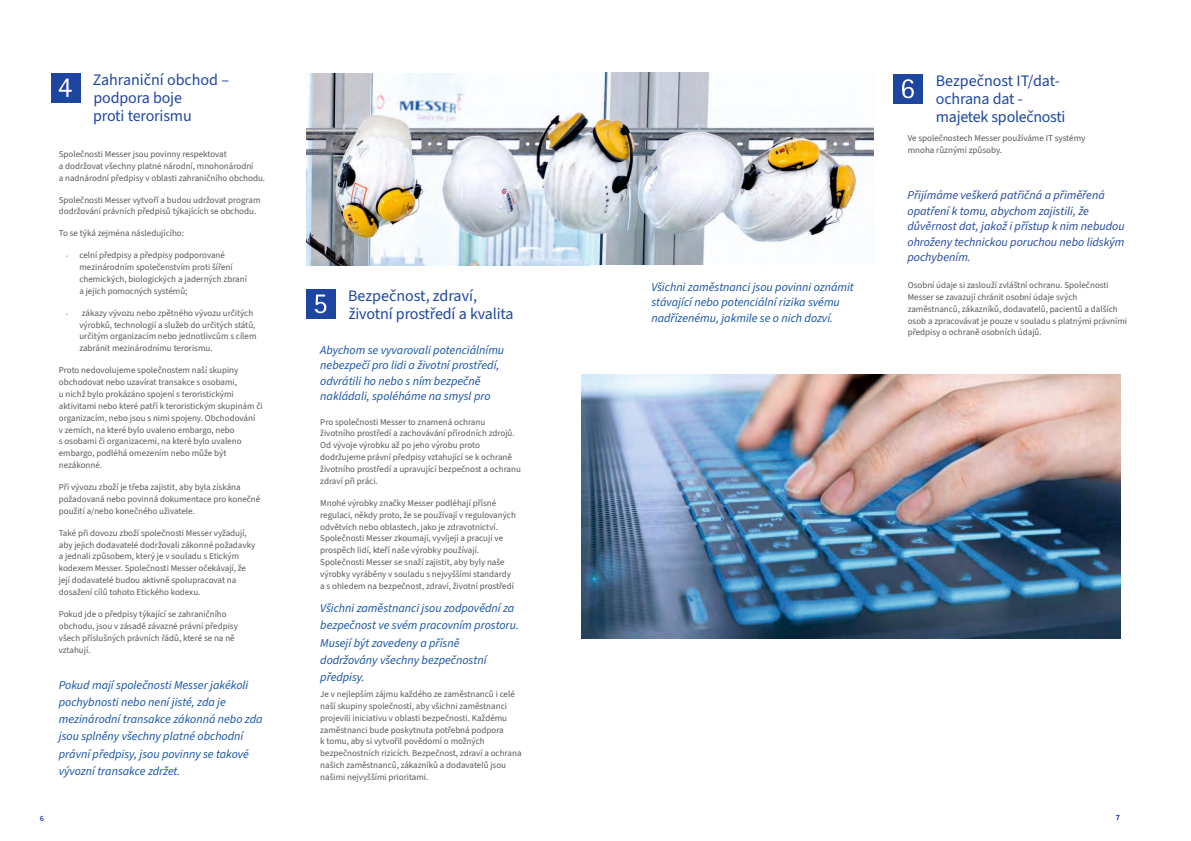
<style>
.page{position:relative;width:1191px;height:841px;background:#fff}
.page>*{position:absolute;margin:0;border:0;box-sizing:border-box;transform-origin:0 0}
.t1{font:16px/18px "Source Sans 3";letter-spacing:-.01em;color:#1e46a1}
.t2{font:italic 12px/17.3px "Source Sans 3";color:#1351a5}
.t3{font:italic 12px/15.6px "Source Sans 3";color:#1e46a1}
.t4{font:9px/11.9px "Source Sans 3";color:#58595b}
.t5{font:600 8px "Source Sans 3";color:#1e46a1}
.t6{font:700 8px "Source Sans 3";color:#1e46a1}
.s1{font-size:7.7px}
.s2{font-size:7.7px;color:#1351a5}
</style>
<div class="page">
<img style="left:306px;top:73px;width:566px;height:192px">
<div style="left:51px;top:73px;width:29px;height:30px;background:#1e46a1"></div>
<svg style="left:59px;top:79px;width:13px;height:18px"></svg>
<div style="left:306px;top:289px;width:30px;height:30px;background:#1e46a1"></div>
<svg style="left:315px;top:295px;width:11px;height:18px"></svg>
<div style="left:893px;top:74px;width:29px;height:30px;background:#1e46a1"></div>
<svg style="left:902px;top:79px;width:11px;height:19px"></svg>
<img style="left:581px;top:374px;width:538px;height:264px">
<h1 class="t1" style="left:93px;top:71px;width:138px">Zahraniční obchod – podpora boje<br>proti terorismu</h1>
<p class="t4" style="left:59px;top:148px;width:208px">Společnosti Messer jsou povinny respektovat<br>a dodržovat všechny platné národní, mnohonárodní<br>a nadnárodní předpisy v oblasti zahraničního obchodu.</p>
<p class="t4" style="left:59px;top:194px;width:203px">Společnosti Messer vytvoří a budou udržovat program dodržování právních předpisů týkajících se obchodu.</p>
<p class="t4" style="left:59px;top:228px;width:127px">To se týká zejména následujícího:</p>
<p class="t4" style="left:79px;top:249px;width:169px;text-indent:-13px"><span class="s1">-</span> celní předpisy a předpisy podporované mezinárodním společenstvím proti šíření chemických, biologických a jaderných zbraní a jejich pomocných systémů;</p>
<p class="t4" style="left:79px;top:307px;width:178px;text-indent:-13px"><span class="s2">-</span> zákazy vývozu nebo zpětného vývozu určitých výrobků, technologií a služeb do určitých států, určitým organizacím nebo jednotlivcům s cílem zabránit mezinárodnímu terorismu.</p>
<p class="t4" style="left:59px;top:365px;width:205px">Proto nedovolujeme společnostem naší skupiny obchodovat nebo uzavírat transakce s osobami,<br>u nichž bylo prokázáno spojení s teroristickými aktivitami nebo které patří k teroristickým skupinám či organizacím, nebo jsou s nimi spojeny. Obchodování<br>v zemích, na které bylo uvaleno embargo, nebo<br>s osobami či organizacemi, na které bylo uvaleno embargo, podléhá omezením nebo může být nezákonné.</p>
<p class="t4" style="left:59px;top:481px;width:203px">Při vývozu zboží je třeba zajistit, aby byla získána požadovaná nebo povinná dokumentace pro konečné použití a/nebo konečného uživatele.</p>
<p class="t4" style="left:59px;top:527px;width:198px">Také při dovozu zboží společnosti Messer vyžadují, aby jejich dodavatelé dodržovali zákonné požadavky a jednali způsobem, který je v souladu s Etickým kodexem Messer. Společnosti Messer očekávají, že její dodavatelé budou aktivně spolupracovat na dosažení cílů tohoto Etického kodexu.</p>
<p class="t4" style="left:59px;top:608px;width:180px">Pokud jde o předpisy týkající se zahraničního obchodu, jsou v zásadě závazné právní předpisy všech příslušných právních řádů, které se na ně vztahují.</p>
<h2 class="t2" style="left:59px;top:676px;width:205px">Pokud mají společnosti Messer jakékoli pochybnosti nebo není jisté, zda je mezinárodní transakce zákonná nebo zda jsou splněny všechny platné obchodní právní předpisy, jsou povinny se takové vývozní transakce zdržet.</h2>
<h1 class="t1" style="left:348px;top:287px;width:167px">Bezpečnost, zdraví, životní prostředí a kvalita</h1>
<h2 class="t2" style="left:320px;top:342px;width:185px;line-height:15.6px">Abychom se vyvarovali potenciálnímu nebezpečí pro lidi a životní prostředí, odvrátili ho nebo s ním bezpečně nakládali, spoléháme na smysl pro</h2>
<p class="t4" style="left:320px;top:416px;width:202px">Pro společnosti Messer to znamená ochranu životního prostředí a zachovávání přírodních zdrojů.<br>Od vývoje výrobku až po jeho výrobu proto dodržujeme právní předpisy vztahující se k ochraně životního prostředí a upravující bezpečnost a ochranu zdraví při práci.</p>
<p class="t4" style="left:320px;top:497px;width:197px">Mnohé výrobky značky Messer podléhají přísné regulaci, někdy proto, že se používají v regulovaných odvětvích nebo oblastech, jako je zdravotnictví.<br>Společnosti Messer zkoumají, vyvíjejí a pracují ve prospěch lidí, kteří naše výrobky používají.<br>Společnosti Messer se snaží zajistit, aby byly naše výrobky vyráběny v souladu s nejvyššími standardy a s ohledem na bezpečnost, zdraví, životní prostředí</p>
<h2 class="t2" style="left:320px;top:600px;width:200px">Všichni zaměstnanci jsou zodpovědní za bezpečnost ve svém pracovním prostoru.<br>Musejí být zavedeny a přísně dodržovány všechny bezpečnostní předpisy.</h2>
<p class="t4" style="left:320px;top:688px;width:203px">Je v nejlepším zájmu každého ze zaměstnanců i celé naší skupiny společností, aby všichni zaměstnanci projevili iniciativu v oblasti bezpečnosti. Každému zaměstnanci bude poskytnuta potřebná podpora<br>k tomu, aby si vytvořil povědomí o možných bezpečnostních rizicích. Bezpečnost, zdraví a ochrana našich zaměstnanců, zákazníků a dodavatelů jsou našimi nejvyššími prioritami.</p>
<h2 class="t2" style="left:651px;top:279px;width:204px;line-height:15.6px">Všichni zaměstnanci jsou povinni oznámit stávající nebo potenciální rizika svému nadřízenému, jakmile se o nich dozví.</h2>
<h1 class="t1" style="left:935px;top:72px;width:131px">Bezpečnost IT/dat&shy;ochrana dat - majetek společnosti</h1>
<p class="t4" style="left:907px;top:133px;width:179px">Ve společnostech Messer používáme IT systémy mnoha různými způsoby.</p>
<h2 class="t3" style="left:907px;top:187px;width:218px">Přijímáme veškerá patřičná a přiměřená opatření k tomu, abychom zajistili, že důvěrnost dat, jakož i přístup k nim nebudou ohroženy technickou poruchou nebo lidským pochybením.</h2>
<p class="t4" style="left:907px;top:279px;width:221px">Osobní údaje si zaslouží zvláštní ochranu. Společnosti Messer se zavazují chránit osobní údaje svých zaměstnanců, zákazníků, dodavatelů, pacientů a dalších osob a zpracovávat je pouze v souladu s platnými právními předpisy o ochraně osobních údajů.</p>
<p class="t5" style="left:40px;top:813px;width:6px">6</p>
<p class="t6" style="left:1115px;top:812px;width:6px">7</p>
</div>
